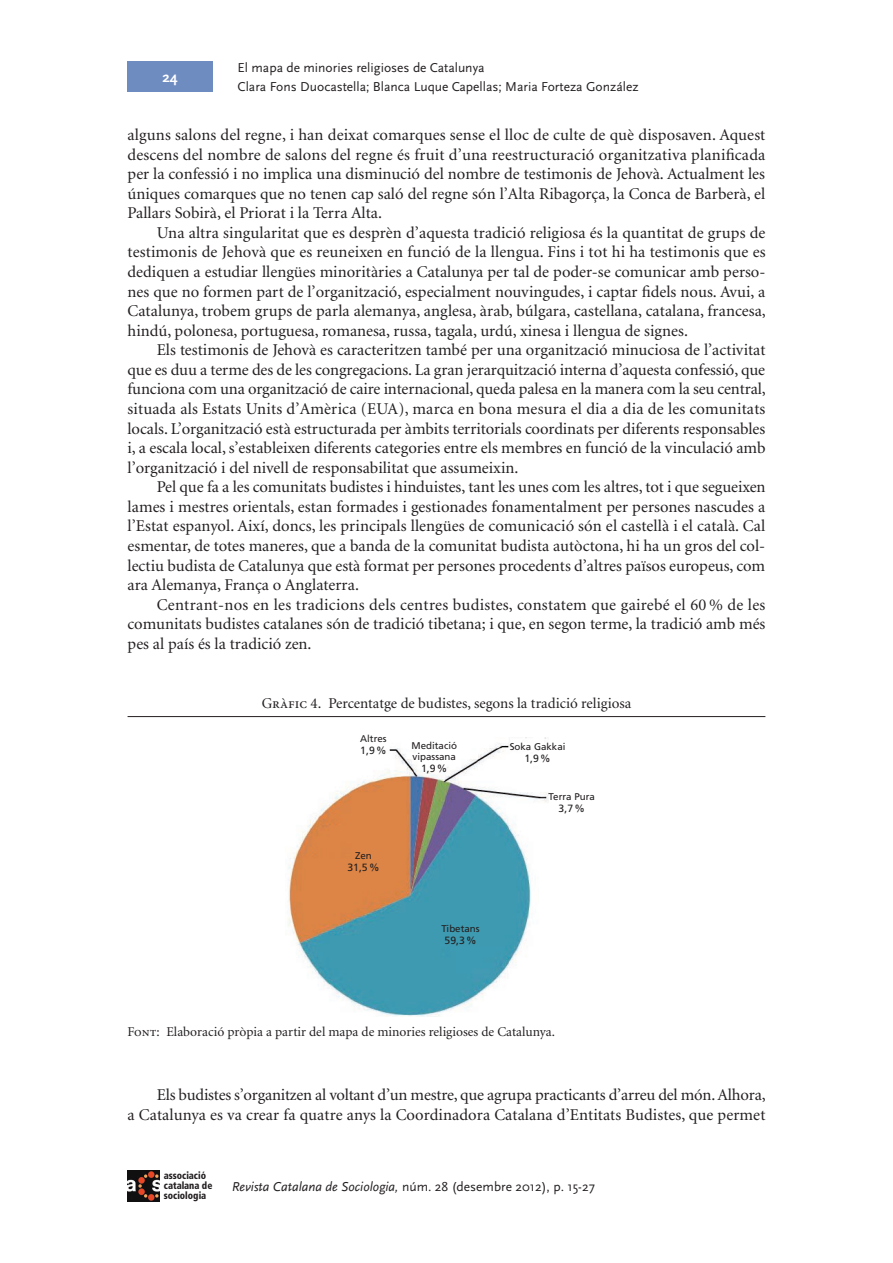
<style>
.page{position:relative;width:893px;height:1263px;background:#fff}
.page>*{position:absolute;margin:0;border:0;box-sizing:border-box;transform-origin:0 0}
.t1{font:16.5px/19.5px "Minion";color:#231f20;text-align:justify}
.t2{font:15px "Minion";color:#231f20}
.t3{font:700 15px "Scala Sans";color:#fff}
.t4{font:13.5px/19.5px "Scala Sans";color:#231f20}
.t5{font:13.5px "Minion";color:#231f20}
.t6{font:italic 13.5px "Scala Sans";color:#231f20}
.t7{font:10.5px "Frutiger";color:#231f20}
.t8{font:900 condensed 10.2px/10.2px "Frutiger";color:#231f20;scale:.92 1}
.t9{font:9.75px/10.5px "Frutiger";color:#231f20}
.s1{font-family:"Minion Regular SC"}
.s2{font-style:normal}
</style>
<div class="page">
<div style="left:128px;top:61px;width:85px;height:31px;background:#6f8cc1"></div>
<img style="left:128px;top:1171px;width:32px;height:30px">
<hr style="left:128px;top:716px;width:637px;height:1px;background:#231f20">
<img style="left:287px;top:737px;width:261px;height:279px">
<p class="t3" style="left:162px;top:69px;width:17px">24</p>
<p class="t4" style="left:238px;top:58px;width:402px">El mapa de minories religioses de Catalunya<br>Clara Fons Duocastella; Blanca Luque Capellas; Maria Forteza González</p>
<p class="t1" style="left:128px;top:126px;width:639px">alguns salons del regne, i han deixat comarques sense el lloc de culte de què disposaven. Aquest descens del nombre de salons del regne és fruit d’una reestructuració organitzativa planificada per la confessió i no implica una disminució del nombre de testimonis de Jehovà. Actualment les úniques comarques que no tenen cap saló del regne són l’Alta Ribagorça, la Conca de Barberà, el Pallars Sobirà, el Priorat i la Terra Alta.</p>
<p class="t1" style="left:128px;top:223px;width:640px;text-indent:29px">Una altra singularitat que es desprèn d’aquesta tradició religiosa és la quantitat de grups de testimonis de Jehovà que es reuneixen en funció de la llengua. Fins i tot hi ha testimonis que es dediquen a estudiar llengües minoritàries a Catalunya per tal de poder-se comunicar amb perso&shy;nes que no formen part de l’organització, especialment nouvingudes, i captar fidels nous. Avui, a Catalunya, trobem grups de parla alemanya, anglesa, àrab, búlgara, castellana, catalana, francesa, hindú, polonesa, portuguesa, romanesa, russa, tagala, urdú, xinesa i llengua de signes.</p>
<p class="t1" style="left:128px;top:341px;width:640px;text-indent:29px">Els testimonis de Jehovà es caracteritzen també per una organització minuciosa de l’activitat que es duu a terme des de les congregacions. La gran jerarquització interna d’aquesta confessió, que funciona com una organització de caire internacional, queda palesa en la manera com la seu central, situada als Estats Units d’Amèrica (EUA), marca en bona mesura el dia a dia de les comunitats locals. L’organització està estructurada per àmbits territorials coordinats per diferents responsables i, a escala local, s’estableixen diferents categories entre els membres en funció de la vinculació amb l’organització i del nivell de responsabilitat que assumeixin.</p>
<p class="t1" style="left:128px;top:478px;width:639px;text-align:left;text-indent:29px">Pel que fa a les comunitats budistes i hinduistes, tant les unes com les altres, tot i que segueixen lames i mestres orientals, estan formades i gestionades fonamentalment per persones nascudes a l’Estat espanyol. Així, doncs, les principals llengües de comunicació són el castellà i el català. Cal esmentar, de totes maneres, que a banda de la comunitat budista autòctona, hi ha un gros del col· lectiu budista de Catalunya que està format per persones procedents d’altres països europeus, com ara Alemanya, França o Anglaterra.</p>
<p class="t1" style="left:128px;top:595px;width:639px;text-indent:29px">Centrant-nos en les tradicions dels centres budistes, constatem que gairebé el 60 % de les comunitats budistes catalanes són de tradició tibetana; i que, en segon terme, la tradició amb més pes al país és la tradició zen.</p>
<p class="t2" style="left:262px;top:695px;width:371px"><span class="s1">Gràfic</span> 4. Percentatge de budistes, segons la tradició religiosa</p>
<p class="t9" style="left:360px;top:733px;width:28px">Altres</p>
<p class="t7" style="left:360px;top:744px;width:28px">1,9%</p>
<p class="t9" style="left:411px;top:740px;width:47px">Meditació vipassana</p>
<p class="t7" style="left:421px;top:762px;width:28px">1,9%</p>
<p class="t9" style="left:355px;top:851px;width:18px">Zen</p>
<p class="t7" style="left:347px;top:861px;width:34px">31,5%</p>
<p class="t9" style="left:442px;top:923px;width:40px">Tibetans</p>
<p class="t7" style="left:444px;top:934px;width:34px">59,3%</p>
<p class="t9" style="left:510px;top:741px;width:57px">Soka Gakkai</p>
<p class="t7" style="left:524px;top:752px;width:28px">1,9%</p>
<p class="t9" style="left:549px;top:791px;width:48px">Terra Pura</p>
<p class="t7" style="left:559px;top:802px;width:28px">3,7%</p>
<p class="t5" style="left:128px;top:1025px;width:429px"><span class="s1">Font:</span> Elaboració pròpia a partir del mapa de minories religioses de Catalunya.</p>
<p class="t1" style="left:128px;top:1086px;width:640px;text-align:right">Els budistes s’organitzen al voltant d’un mestre, que agrupa practicants d’arreu del món. Alhora,<br>a Catalunya es va crear fa quatre anys la Coordinadora Catalana d’Entitats Budistes, que permet</p>
<p class="t8" style="left:164px;top:1170px;width:54px">associació catalana de sociologia</p>
<p class="t6" style="left:232px;top:1179px;width:365px">Revista Catalana de Sociologia, <span class="s2">núm. 28 (desembre 2012), p. 15-27</span></p>
</div>
